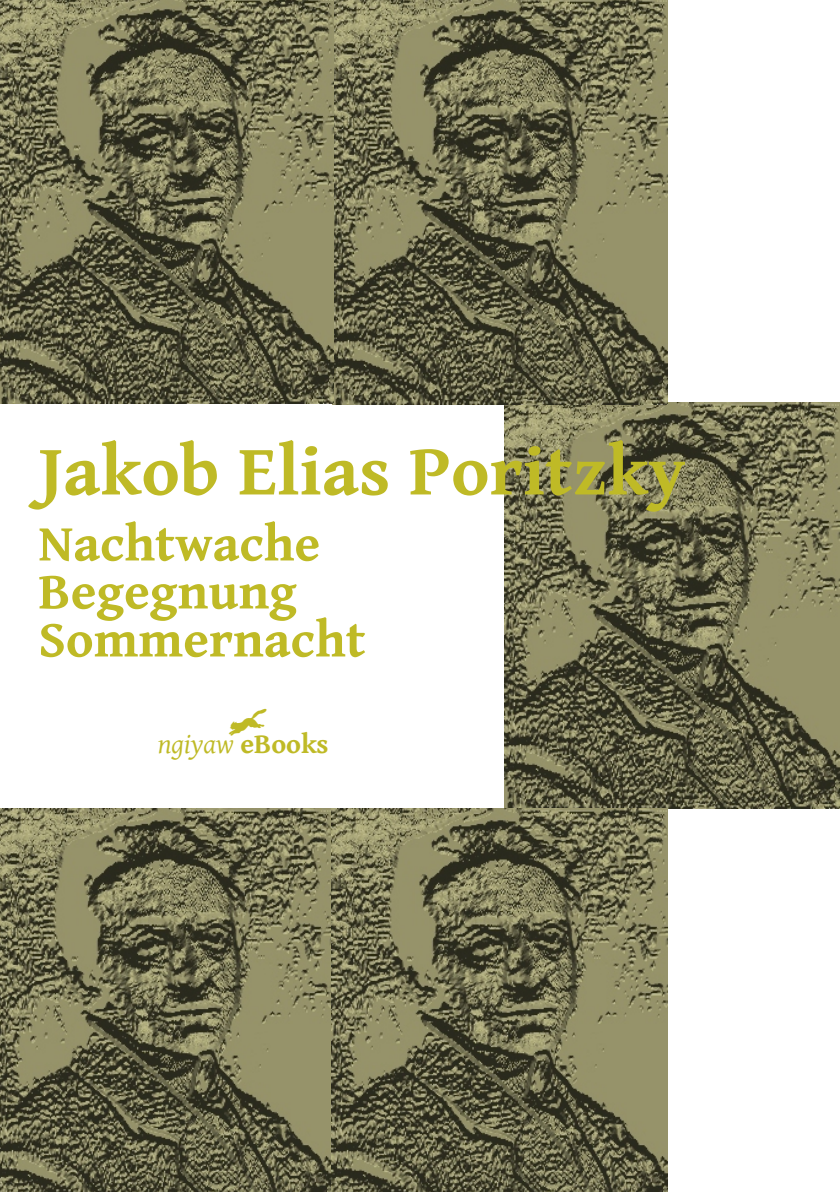
<style>
.page{position:relative;width:840px;height:1192px;background:#fff}
.page>*{position:absolute;margin:0;border:0;box-sizing:border-box;transform-origin:0 0}
.t1{font:700 72px "Gentium Book Basic";color:#bfba26}
.t2{font:700 52px/48px "Gentium Book Basic";letter-spacing:.005em;color:#bfba26}
.t3{font:italic 28px "Gentium Plus";letter-spacing:-.005em;color:#bfba26}
.t4{font:28px "Cat Silhouettes";color:#bfba26}
.s1{font-family:"Gentium Book Basic";font-weight:700;font-style:normal}
</style>
<div class="page">
<img style="left:505px;top:403px;width:335px;height:406px">
<img style="left:334px;top:0;width:333px;height:404px">
<img style="left:0;top:809px;width:667px;height:383px">
<img style="left:0;top:0;width:334px;height:404px">
<h1 class="t1" style="left:39px;top:432px;width:648px">Jakob Elias Poritzky</h1>
<p class="t2" style="left:39px;top:521px;width:329px">Nachtwache<br>Begegnung<br>Sommernacht</p>
<p class="t4" style="left:228px;top:709px;width:39px">n</p>
<p class="t3" style="left:158px;top:722px;width:172px">ngiyaw <span class="s1">eBooks</span></p>
</div>
